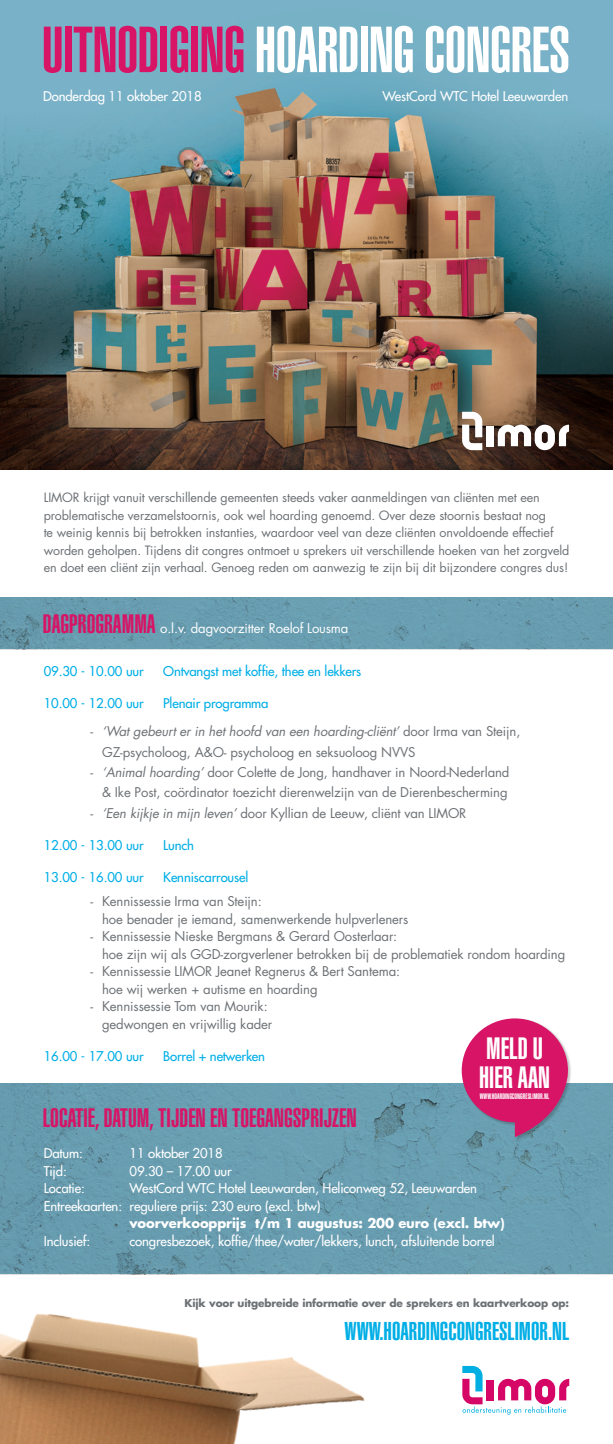
<style>
.page{position:relative;width:613px;height:1444px;background:#fff}
.page>*{position:absolute;margin:0;border:0;box-sizing:border-box;transform-origin:0 0}
.t1{font:63.88px "Helvetica LT Std Ultra Comp";letter-spacing:-.01em;color:#fff}
.t2{font:30.36px/28.1px "Helvetica LT Std Ultra Comp";color:#fff}
.t3{font:26.25px "Helvetica LT Std Ultra Comp";color:#d71466}
.t4{font:25.38px "Helvetica LT Std Ultra Comp";color:#00aee6}
.t5{font:13.12px/17.5px "Futura Std";letter-spacing:-.01em;color:#6d7175}
.t6{font:500 13.12px/17.5px "Futura Std";letter-spacing:-.01em;color:#fff}
.t7{font:500 13.12px "Futura Std";letter-spacing:-.01em;color:#00aee6}
.t8{font:700 13.12px "Futura Std";letter-spacing:-.01em;color:#fff}
.t9{font:13.12px "Futura Std";letter-spacing:-.01em;color:#fff}
.t10{font:12.51px/17.5px "Futura Std";letter-spacing:-.01em;color:#6d7175}
.t11{font:700 10.5px "Futura Std";letter-spacing:-.01em;color:#6d7175}
.t12{font:7.88px "Helvetica LT Std Ultra Comp";color:#fff}
.s1{color:#d71466}
.s2{font-family:"Helvetica LT Std Ultra Comp";font-size:26.25px;color:#d71466}
.s3{font-style:italic}
</style>
<div class="page">
<img style="left:0;top:0;width:612px;height:469px">
<img style="left:0;top:1083px;width:612px;height:191px">
<img style="left:0;top:598px;width:612px;height:51px">
<div style="left:486px;top:426px;width:7px;height:20px;background:#fff"></div>
<svg style="left:497px;top:425px;width:72px;height:25px"></svg>
<svg style="left:462px;top:412px;width:20px;height:38px"></svg>
<svg style="left:462px;top:1366px;width:107px;height:48px"></svg>
<img style="left:0;top:1257px;width:374px;height:187px">
<div style="left:461px;top:1018px;width:110px;height:122px;background:#231f20;opacity:.25"></div>
<svg style="left:461px;top:1018px;width:107px;height:119px"></svg>
<h1 class="t1" style="left:42px;top:13px;width:529px"><span class="s1">UITNODIGING</span> HOARDING CONGRES</h1>
<p class="t6" style="left:43px;top:87px;width:160px">Donderdag 11 oktober 2018</p>
<p class="t6" style="left:382px;top:87px;width:187px">WestCord WTC Hotel Leeuwarden</p>
<p class="t10" style="left:44px;top:489px;width:527px">LIMOR krijgt vanuit verschillende gemeenten steeds vaker aanmeldingen van cliënten met een problematische verzamelstoornis, ook wel hoarding genoemd. Over deze stoornis bestaat nog<br>te weinig kennis bij betrokken instanties, waardoor veel van deze cliënten onvoldoende effectief worden geholpen. Tijdens dit congres ontmoet u sprekers uit verschillende hoeken van het zorgveld en doet een cliënt zijn verhaal. Genoeg reden om aanwezig te zijn bij dit bijzondere congres dus!</p>
<p class="t9" style="left:43px;top:620px;width:307px"><span class="s2">DAGPROGRAMMA</span> o.l.v. dagvoorzitter Roelof Lousma</p>
<p class="t7" style="left:44px;top:663px;width:101px">09.30 - 10.00 uur</p>
<p class="t7" style="left:163px;top:663px;width:199px">Ontvangst met koffie, thee en lekkers</p>
<p class="t7" style="left:44px;top:695px;width:101px">10.00 - 12.00 uur</p>
<p class="t7" style="left:163px;top:695px;width:107px">Plenair programma</p>
<p class="t5" style="left:102px;top:721px;width:420px;line-height:20.4px;text-indent:-12px">- <span class="s3">‘Wat gebeurt er in het hoofd van een hoarding-cliënt’</span> door Irma van Steijn,<br>GZ-psycholoog, A&amp;O- psycholoog en seksuoloog NVVS</p>
<p class="t5" style="left:90px;top:762px;width:420px;line-height:20.4px;text-align:right">- <span class="s3">‘Animal hoarding’</span> door Colette de Jong, handhaver in Noord-Nederland &amp; Ike Post, coördinator toezicht dierenwelzijn van de Dierenbescherming</p>
<p class="t5" style="left:90px;top:804px;width:377px">- <span class="s3">‘Een kijkje in mijn leven’</span> door Kyllian de Leeuw, cliënt van LIMOR</p>
<p class="t7" style="left:44px;top:836px;width:101px">12.00 - 13.00 uur</p>
<p class="t7" style="left:163px;top:836px;width:32px">Lunch</p>
<p class="t7" style="left:44px;top:869px;width:101px">13.00 - 16.00 uur</p>
<p class="t7" style="left:163px;top:869px;width:87px">Kenniscarrousel</p>
<p class="t5" style="left:102px;top:893px;width:308px;text-indent:-12px">- Kennissessie Irma van Steijn:<br>hoe benader je iemand, samenwerkende hulpverleners</p>
<p class="t5" style="left:102px;top:928px;width:464px;text-indent:-12px">- Kennissessie Nieske Bergmans &amp; Gerard Oosterlaar:<br>hoe zijn wij als GGD-zorgverlener betrokken bij de problematiek rondom hoarding</p>
<p class="t5" style="left:102px;top:963px;width:299px;text-indent:-12px">- Kennissessie LIMOR Jeanet Regnerus &amp; Bert Santema: hoe wij werken + autisme en hoarding</p>
<p class="t5" style="left:102px;top:998px;width:172px;text-indent:-12px">- Kennissessie Tom van Mourik: gedwongen en vrijwillig kader</p>
<p class="t7" style="left:44px;top:1048px;width:101px">16.00 - 17.00 uur</p>
<p class="t7" style="left:163px;top:1048px;width:103px">Borrel + netwerken</p>
<h2 class="t2" style="left:479px;top:1035px;width:72px">MELD U<br>HIER AAN</h2>
<p class="t12" style="left:479px;top:1092px;width:71px">WWW.HOARDINGCONGRESLIMOR.NL</p>
<h3 class="t3" style="left:43px;top:1103px;width:315px">LOCATIE, DATUM, TIJDEN EN TOEGANGSPRIJZEN</h3>
<p class="t6" style="left:44px;top:1145px;width:41px">Datum:</p>
<p class="t6" style="left:129px;top:1145px;width:94px">11 oktober 2018</p>
<p class="t6" style="left:44px;top:1162px;width:25px">Tijd:</p>
<p class="t6" style="left:129px;top:1162px;width:104px">09.30 – 17.00 uur</p>
<p class="t6" style="left:44px;top:1180px;width:42px">Locatie:</p>
<p class="t6" style="left:44px;top:1180px;width:434px;text-indent:86px">WestCord WTC Hotel Leeuwarden, Heliconweg 52, Leeuwarden<br>Entreekaarten: reguliere prijs: 230 euro (excl. btw)</p>
<p class="t8" style="left:129px;top:1215px;width:376px">voorverkoopprijs t/m 1 augustus: 200 euro (excl. btw)</p>
<p class="t6" style="left:44px;top:1232px;width:48px">Inclusief:</p>
<p class="t6" style="left:129px;top:1232px;width:367px">congresbezoek, koffie/thee/water/lekkers, lunch, afsluitende borrel</p>
<p class="t11" style="left:185px;top:1296px;width:386px">Kijk voor uitgebreide informatie over de sprekers en kaartverkoop op:</p>
<h3 class="t4" style="left:344px;top:1317px;width:226px">WWW.HOARDINGCONGRESLIMOR.NL</h3>
</div>
